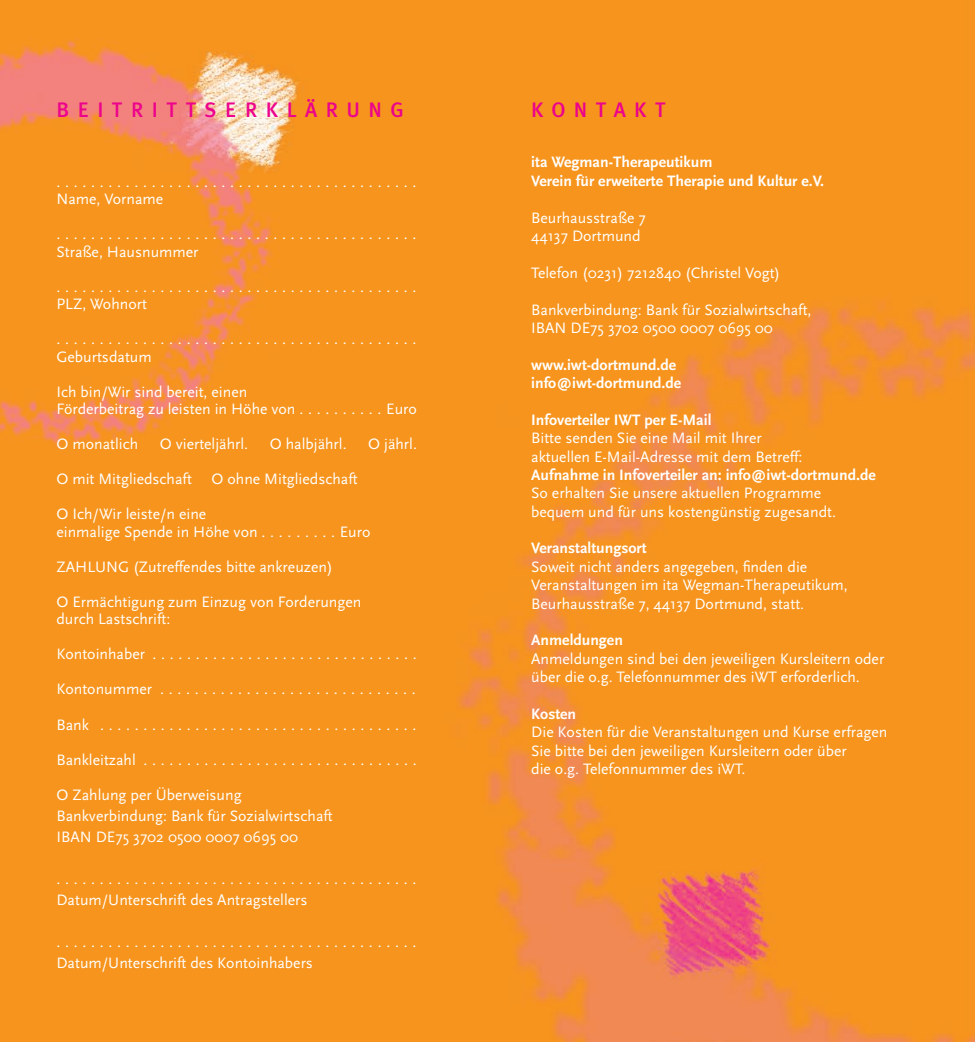
<style>
.page{position:relative;width:975px;height:1042px;background:#fff}
.page>*{position:absolute;margin:0;border:0;box-sizing:border-box;transform-origin:0 0}
.t1{font:500 21px "Meta Plus";letter-spacing:.4em;color:#ed028c}
.t2{font:15.75px/18.4px "Scala Sans";color:#fff}
.t3{font:700 15.75px/18.4px "Scala Sans";color:#fff}
</style>
<div class="page">
<img style="left:0;top:0;width:975px;height:1042px">
<h1 class="t1" style="left:56px;top:97px;width:349px">BEITRITTSERKLÄRUNG</h1>
<p class="t2" style="left:56px;top:173px;width:361px;line-height:17.5px">..........................................<br>Name, Vorname</p>
<p class="t2" style="left:56px;top:226px;width:361px;line-height:17.5px">..........................................<br>Straße, Hausnummer</p>
<p class="t2" style="left:56px;top:278px;width:361px;line-height:17.5px">..........................................<br>PLZ, Wohnort</p>
<p class="t2" style="left:56px;top:331px;width:361px;line-height:17.5px">..........................................<br>Geburtsdatum</p>
<p class="t2" style="left:56px;top:383px;width:362px;line-height:17.5px">Ich bin/Wir sind bereit, einen<br>Förderbeitrag zu leisten in Höhe von . . . . . . . . . . Euro</p>
<p class="t2" style="left:56px;top:435px;width:83px">O monatlich</p>
<p class="t2" style="left:160px;top:435px;width:90px">O vierteljährl.</p>
<p class="t2" style="left:270px;top:435px;width:78px">O halbjährl.</p>
<p class="t2" style="left:368px;top:435px;width:50px">O jährl.</p>
<p class="t2" style="left:56px;top:470px;width:137px">O mit Mitgliedschaft</p>
<p class="t2" style="left:211px;top:470px;width:148px">O ohne Mitgliedschaft</p>
<p class="t2" style="left:56px;top:506px;width:315px;line-height:17.5px">O Ich/Wir leiste/n eine<br>einmalige Spende in Höhe von . . . . . . . . . Euro</p>
<p class="t2" style="left:56px;top:558px;width:278px">ZAHLUNG (Zutreffendes bitte ankreuzen)</p>
<p class="t2" style="left:56px;top:593px;width:306px;line-height:17.5px">O Ermächtigung zum Einzug von Forderungen durch Lastschrift:</p>
<p class="t2" style="left:56px;top:645px;width:362px">Kontoinhaber ...............................</p>
<p class="t2" style="left:56px;top:680px;width:361px">Kontonummer ..............................</p>
<p class="t2" style="left:56px;top:715px;width:361px">Bank .....................................</p>
<p class="t2" style="left:56px;top:750px;width:362px">Bankleitzahl ................................</p>
<p class="t2" style="left:56px;top:784px;width:278px;line-height:21px">O Zahlung per Überweisung<br>Bankverbindung: Bank für Sozialwirtschaft<br>IBAN DE75 3702 0500 0007 0695 00</p>
<p class="t2" style="left:56px;top:868px;width:361px;line-height:21px">..........................................<br>Datum/Unterschrift des Antragstellers</p>
<p class="t2" style="left:56px;top:931px;width:361px;line-height:21px">..........................................<br>Datum/Unterschrift des Kontoinhabers</p>
<h1 class="t1" style="left:531px;top:97px;width:136px">KONTAKT</h1>
<p class="t3" style="left:531px;top:154px;width:294px">ita Wegman-Therapeutikum<br>Verein für erweiterte Therapie und Kultur e.V.</p>
<p class="t2" style="left:531px;top:209px;width:116px">Beurhausstraße 7<br>44137 Dortmund</p>
<p class="t2" style="left:531px;top:264px;width:251px">Telefon (0231) 7212840 (Christel Vogt)</p>
<p class="t2" style="left:531px;top:300px;width:282px">Bankverbindung: Bank für Sozialwirtschaft,<br>IBAN DE75 3702 0500 0007 0695 00</p>
<p class="t3" style="left:531px;top:356px;width:152px">www.iwt-dortmund.de info@iwt-dortmund.de</p>
<p class="t3" style="left:531px;top:411px;width:182px">Infoverteiler IWT per E-Mail</p>
<p class="t2" style="left:531px;top:429px;width:273px">Bitte senden Sie eine Mail mit Ihrer aktuellen E-Mail-Adresse mit dem Betreff:</p>
<p class="t3" style="left:531px;top:466px;width:346px">Aufnahme in Infoverteiler an: info@iwt-dortmund.de</p>
<p class="t2" style="left:531px;top:484px;width:306px">So erhalten Sie unsere aktuellen Programme bequem und für uns kostengünstig zugesandt.</p>
<p class="t3" style="left:531px;top:539px;width:117px">Veranstaltungsort</p>
<p class="t2" style="left:531px;top:558px;width:318px">Soweit nicht anders angegeben, finden die<br>Veranstaltungen im ita Wegman-Therapeutikum,<br>Beurhausstraße 7, 44137 Dortmund, statt.</p>
<p class="t3" style="left:531px;top:631px;width:93px">Anmeldungen</p>
<p class="t2" style="left:531px;top:650px;width:354px">Anmeldungen sind bei den jeweiligen Kursleitern oder über die o.g. Telefonnummer des iWT erforderlich.</p>
<p class="t3" style="left:531px;top:705px;width:46px">Kosten</p>
<p class="t2" style="left:531px;top:723px;width:358px">Die Kosten für die Veranstaltungen und Kurse erfragen<br>Sie bitte bei den jeweiligen Kursleitern oder über<br>die o.g. Telefonnummer des iWT.</p>
</div>
